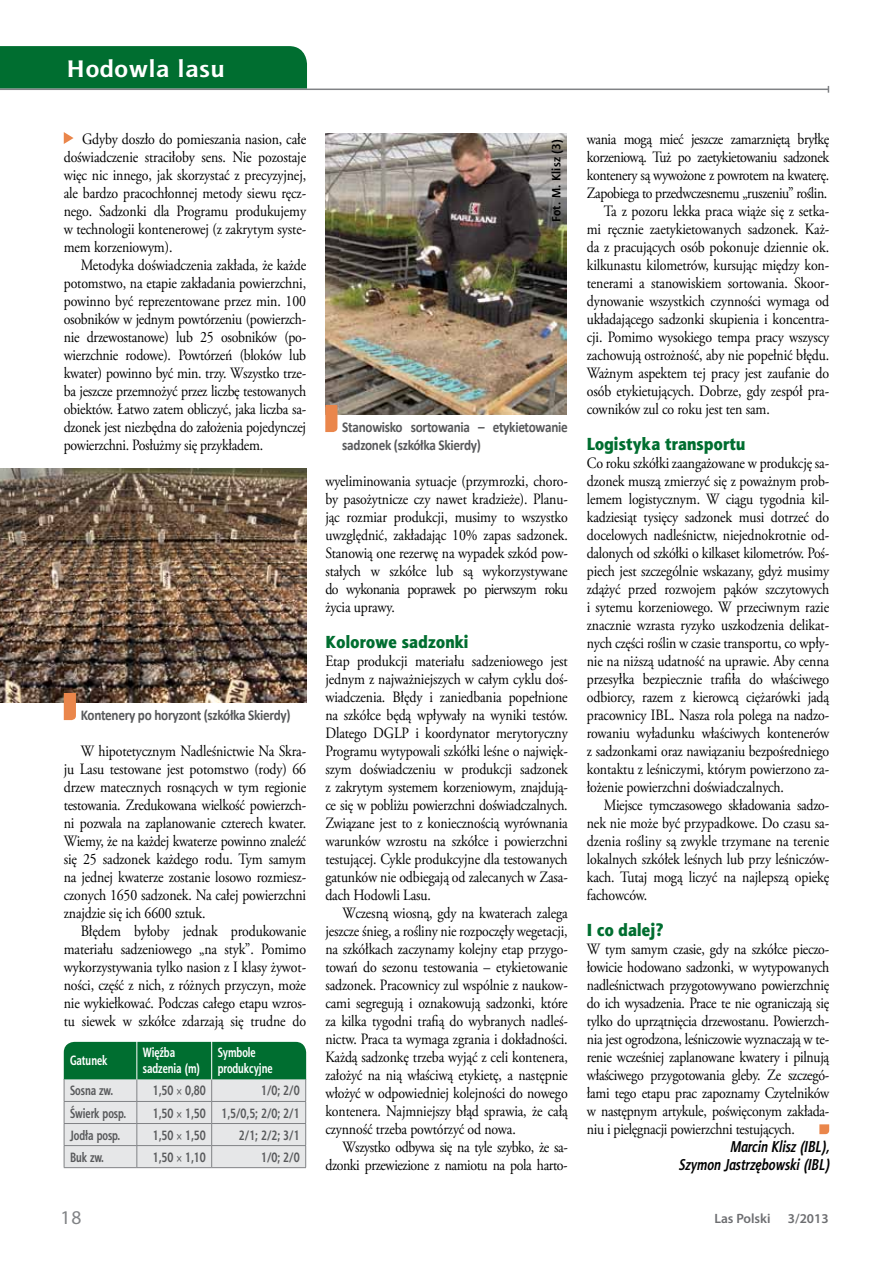
<style>
.page{position:relative;width:893px;height:1263px;background:#fff}
.page>*{position:absolute;margin:0;border:0;box-sizing:border-box;transform-origin:0 0}
.t1{font:700 24px "Aerton Cnd EFN";letter-spacing:.03em;color:#fff;scale:1.3 1}
.t2{font:19.5px "Myriad Pro";color:#808285}
.t3{font:17.55px "Aerton Cnd TTEFN Black";letter-spacing:.02em;color:#006e30;scale:1.11 1}
.t4{font:15.75px/18px "Adobe Garamond Pro";letter-spacing:-.01em;color:#000;text-align:justify;scale:.88 1}
.t5{font:15.75px/18px "Adobe Garamond Pro";letter-spacing:-.03em;color:#000;text-align:right;scale:.88 1}
.t6{font:italic 700 15.75px/18px "Aerton Cnd EFN";letter-spacing:.01em;color:#000;text-align:right}
.t7{font:700 15px/18px "Calibri";letter-spacing:-.02em;color:#58595b;scale:.88 1}
.t8{font:700 13.5px "Aerton Cnd EFN";color:#58595b;scale:.95 1}
.t9{font:700 13.5px/16.5px "Aerton Cnd EFN";color:#fff;scale:.95 1}
.t10{font:600 13.5px "Myriad Pro";color:#6d6e71}
.t11{font:700 12px "Aerton Cnd EFN";letter-spacing:.02em;color:#000;scale:1.2 1}
</style>
<div class="page">
<div style="left:0;top:46px;width:307px;height:43px;background:#006e30"></div>
<hr style="left:0;top:89px;width:828px;height:1px;background:#808285">
<svg style="left:819px;top:1124px;width:10px;height:10px"></svg>
<svg style="left:64px;top:1042px;width:242px;height:125px;background:#9ebfae"></svg>
<hr style="left:64px;top:1167px;width:73px;height:1px;background:#808285">
<hr style="left:137px;top:1167px;width:75px;height:1px;background:#808285">
<hr style="left:212px;top:1167px;width:94px;height:1px;background:#808285">
<hr style="left:137px;top:1041px;width:1px;height:38px;background:#fff">
<hr style="left:211px;top:1041px;width:1px;height:38px;background:#fff">
<img style="left:0;top:468px;width:306px;height:234px">
<svg style="left:64px;top:693px;width:12px;height:27px"></svg>
<img style="left:325px;top:134px;width:241px;height:280px">
<svg style="left:325px;top:405px;width:12px;height:27px"></svg>
<svg style="left:64px;top:132px;width:10px;height:12px"></svg>
<h1 class="t1" style="left:67px;top:54px;width:123px">Hodowla lasu</h1>
<p class="t4" style="left:64px;top:131px;width:277px;text-indent:18px">Gdyby doszło do pomieszania nasion, całe doświadczenie straciłoby sens. Nie pozostaje więc nic innego, jak skorzystać z precyzyjnej, ale bardzo pracochłonnej metody siewu ręcz&shy;nego. Sadzonki dla Programu produkujemy w technologii kontenerowej (z zakrytym syste&shy;mem korzeniowym).</p>
<p class="t4" style="left:64px;top:257px;width:277px;text-indent:17px">Metodyka doświadczenia zakłada, że każde potomstwo, na etapie zakładania powierzchni, powinno być reprezentowane przez min. 100 osobników w jednym powtórzeniu (powierzch&shy;nie drzewostanowe) lub 25 osobników (po&shy;wierzchnie rodowe). Powtórzeń (bloków lub kwater) powinno być min. trzy. Wszystko trze&shy;ba jeszcze przemnożyć przez liczbę testowanych obiektów. Łatwo zatem obliczyć, jaka liczba sa&shy;dzonek jest niezbędna do założenia pojedynczej powierzchni. Posłużmy się przykładem.</p>
<p class="t7" style="left:81px;top:706px;width:240px">Kontenery po horyzont (szkółka Skierdy)</p>
<p class="t4" style="left:64px;top:743px;width:277px;text-indent:17px">W hipotetycznym Nadleśnictwie Na Skra&shy;ju Lasu testowane jest potomstwo (rody) 66 drzew matecznych rosnących w tym regionie testowania. Zredukowana wielkość powierzch&shy;ni pozwala na zaplanowanie czterech kwater.<br>Wiemy, że na każdej kwaterze powinno znaleźć się 25 sadzonek każdego rodu. Tym samym na jednej kwaterze zostanie losowo rozmiesz&shy;czonych 1650 sadzonek. Na całej powierzchni znajdzie się ich 6600 sztuk.</p>
<p class="t4" style="left:64px;top:923px;width:277px;text-indent:17px">Błędem byłoby jednak produkowanie materiału sadzeniowego „na styk”. Pomimo wykorzystywania tylko nasion z I klasy żywot&shy;ności, część z nich, z różnych przyczyn, może nie wykiełkować. Podczas całego etapu wzros&shy;tu siewek w szkółce zdarzają się trudne do</p>
<p class="t9" style="left:70px;top:1052px;width:41px">Gatunek</p>
<p class="t9" style="left:143px;top:1044px;width:62px">Więźba sadzenia (m)</p>
<p class="t9" style="left:218px;top:1044px;width:59px">Symbole produkcyjne</p>
<p class="t8" style="left:70px;top:1082px;width:47px">Sosna zw.</p>
<p class="t8" style="left:153px;top:1082px;width:57px">1,50 × 0,80</p>
<p class="t8" style="left:261px;top:1082px;width:42px">1/0; 2/0</p>
<p class="t8" style="left:70px;top:1105px;width:61px">Świerk posp.</p>
<p class="t8" style="left:153px;top:1105px;width:156px">1,50 × 1,50 1,5/0,5; 2/0; 2/1</p>
<p class="t8" style="left:70px;top:1127px;width:54px">Jodła posp.</p>
<p class="t8" style="left:153px;top:1127px;width:57px">1,50 × 1,50</p>
<p class="t8" style="left:239px;top:1127px;width:65px">2/1; 2/2; 3/1</p>
<p class="t8" style="left:70px;top:1149px;width:37px">Buk zw.</p>
<p class="t8" style="left:153px;top:1149px;width:57px">1,50 × 1,10</p>
<p class="t8" style="left:261px;top:1149px;width:42px">1/0; 2/0</p>
<p class="t11" style="left:549px;top:222px;width:71px;rotate:-90deg">Fot. M. Klisz (3)</p>
<p class="t7" style="left:342px;top:418px;width:258px">Stanowisko sortowania – etykietowanie sadzonek (szkółka Skierdy)</p>
<p class="t4" style="left:325px;top:473px;width:277px">wyeliminowania sytuacje (przymrozki, choro&shy;by pasożytnicze czy nawet kradzieże). Planu&shy;jąc rozmiar produkcji, musimy to wszystko uwzględnić, zakładając 10% zapas sadzonek.<br>Stanowią one rezerwę na wypadek szkód pow&shy;stałych w szkółce lub są wykorzystywane do wykonania poprawek po pierwszym roku życia uprawy.</p>
<p class="t3" style="left:325px;top:631px;width:130px">Kolorowe sadzonki</p>
<p class="t4" style="left:325px;top:653px;width:277px">Etap produkcji materiału sadzeniowego jest jednym z najważniejszych w całym cyklu doś&shy;wiadczenia. Błędy i zaniedbania popełnione na szkółce będą wpływały na wyniki testów.<br>Dlatego DGLP i koordynator merytoryczny Programu wytypowali szkółki leśne o najwięk&shy;szym doświadczeniu w produkcji sadzonek z zakrytym systemem korzeniowym, znajdują&shy;ce się w pobliżu powierzchni doświadczalnych.<br>Związane jest to z koniecznością wyrównania warunków wzrostu na szkółce i powierzchni testującej. Cykle produkcyjne dla testowanych gatunków nie odbiegają od zalecanych w Zasa&shy;dach Hodowli Lasu.</p>
<p class="t4" style="left:325px;top:905px;width:277px;text-indent:17px">Wczesną wiosną, gdy na kwaterach zalega jeszcze śnieg, a rośliny nie rozpoczęły wegetacji, na szkółkach zaczynamy kolejny etap przygo&shy;towań do sezonu testowania – etykietowanie sadzonek. Pracownicy zul wspólnie z naukow&shy;cami segregują i oznakowują sadzonki, które za kilka tygodni trafią do wybranych nadleś&shy;nictw. Praca ta wymaga zgrania i dokładności.<br>Każdą sadzonkę trzeba wyjąć z celi kontenera, założyć na nią właściwą etykietę, a następnie włożyć w odpowiedniej kolejności do nowego kontenera. Najmniejszy błąd sprawia, że całą czynność trzeba powtórzyć od nowa.</p>
<p class="t5" style="left:325px;top:1139px;width:277px">Wszystko odbywa się na tyle szybko, że sa&shy;dzonki przewiezione z namiotu na pola harto-</p>
<p class="t5" style="left:587px;top:131px;width:277px">wania mogą mieć jeszcze zamarzniętą bryłkę</p>
<p class="t5" style="left:587px;top:149px;width:277px">korzeniową. Tuż po zaetykietowaniu sadzonek</p>
<p class="t5" style="left:587px;top:167px;width:277px">kontenery są wywożone z powrotem na kwaterę.</p>
<p class="t5" style="left:587px;top:185px;width:275px">Zapobiega to przedwczesnemu „ruszeniu” roślin.</p>
<p class="t4" style="left:604px;top:203px;width:258px">Ta z pozoru lekka praca wiąże się z setka-</p>
<p class="t4" style="left:587px;top:221px;width:277px">mi ręcznie zaetykietowanych sadzonek. Każ-</p>
<p class="t4" style="left:587px;top:239px;width:277px">da z pracujących osób pokonuje dziennie ok.</p>
<p class="t4" style="left:587px;top:257px;width:277px">kilkunastu kilometrów, kursując między kon-</p>
<p class="t4" style="left:587px;top:275px;width:277px">tenerami a stanowiskiem sortowania. Skoor-</p>
<p class="t4" style="left:587px;top:293px;width:277px">dynowanie wszystkich czynności wymaga od</p>
<p class="t4" style="left:587px;top:311px;width:277px">układającego sadzonki skupienia i koncentra-</p>
<p class="t4" style="left:587px;top:329px;width:277px">cji. Pomimo wysokiego tempa pracy wszyscy</p>
<p class="t4" style="left:587px;top:347px;width:277px">zachowują ostrożność, aby nie popełnić błędu.</p>
<p class="t4" style="left:587px;top:365px;width:277px">Ważnym aspektem tej pracy jest zaufanie do</p>
<p class="t4" style="left:587px;top:383px;width:277px">osób etykietujących. Dobrze, gdy zespół pra-</p>
<p class="t4" style="left:587px;top:401px;width:209px">cowników zul co roku jest ten sam.</p>
<p class="t3" style="left:587px;top:433px;width:144px">Logistyka transportu</p>
<p class="t4" style="left:587px;top:455px;width:277px">Co roku szkółki zaangażowane w produkcję sa&shy;dzonek muszą zmierzyć się z poważnym prob&shy;lemem logistycznym. W ciągu tygodnia kil&shy;kadziesiąt tysięcy sadzonek musi dotrzeć do docelowych nadleśnictw, niejednokrotnie od&shy;dalonych od szkółki o kilkaset kilometrów. Poś&shy;piech jest szczególnie wskazany, gdyż musimy zdążyć przed rozwojem pąków szczytowych i sytemu korzeniowego. W przeciwnym razie znacznie wzrasta ryzyko uszkodzenia delikat&shy;nych części roślin w czasie transportu, co wpły&shy;nie na niższą udatność na uprawie. Aby cenna przesyłka bezpiecznie trafiła do właściwego odbiorcy, razem z kierowcą ciężarówki jadą pracownicy IBL. Nasza rola polega na nadzo&shy;rowaniu wyładunku właściwych kontenerów z sadzonkami oraz nawiązaniu bezpośredniego kontaktu z leśniczymi, którym powierzono za&shy;łożenie powierzchni doświadczalnych.</p>
<p class="t4" style="left:587px;top:797px;width:277px;text-indent:17px">Miejsce tymczasowego składowania sadzo&shy;nek nie może być przypadkowe. Do czasu sa&shy;dzenia rośliny są zwykle trzymane na terenie lokalnych szkółek leśnych lub przy leśniczów&shy;kach. Tutaj mogą liczyć na najlepszą opiekę fachowców.</p>
<p class="t3" style="left:587px;top:919px;width:70px">I co dalej?</p>
<p class="t4" style="left:587px;top:941px;width:277px">W tym samym czasie, gdy na szkółce pieczo&shy;łowicie hodowano sadzonki, w wytypowanych nadleśnictwach przygotowywano powierzchnię do ich wysadzenia. Prace te nie ograniczają się tylko do uprzątnięcia drzewostanu. Powierzch&shy;nia jest ogrodzona, leśniczowie wyznaczają w te&shy;renie wcześniej zaplanowane kwatery i pilnują właściwego przygotowania gleby. Ze szczegó&shy;łami tego etapu prac zapoznamy Czytelników w następnym artykule, poświęconym zakłada&shy;niu i pielęgnacji powierzchni testujących.</p>
<p class="t6" style="left:679px;top:1137px;width:152px">Marcin Klisz (IBL),<br>Szymon Jastrzębowski (IBL)</p>
<p class="t2" style="left:61px;top:1205px;width:22px">18</p>
<p class="t10" style="left:714px;top:1210px;width:58px">Las Polski</p>
<p class="t10" style="left:788px;top:1210px;width:42px">3/2013</p>
</div>
